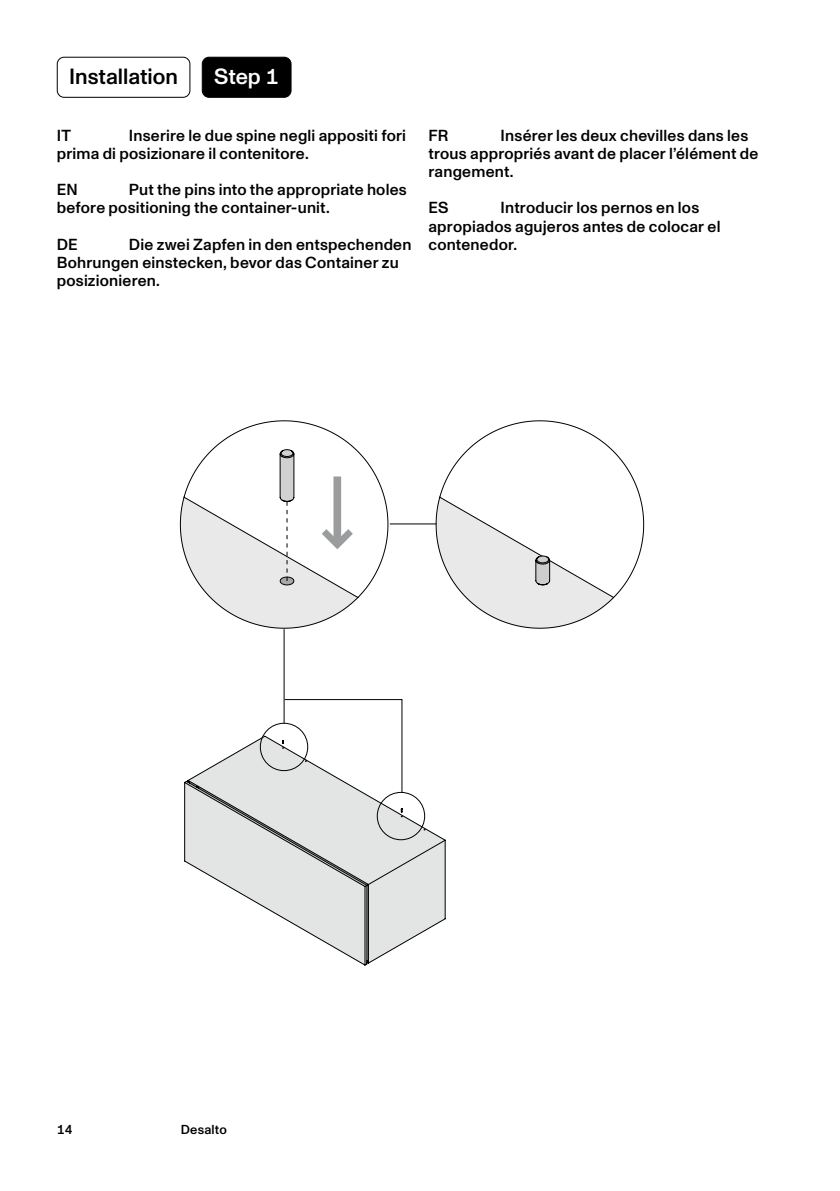
<style>
.page{position:relative;width:840px;height:1191px;background:#fff}
.page>*{position:absolute;margin:0;border:0;box-sizing:border-box;transform-origin:0 0}
.t1{font:500 22px "ABC Monument Grotesk";color:#000}
.t2{font:500 22px "ABC Monument Grotesk";color:#fff}
.t3{font:500 16px/18px "ABC Monument Grotesk";letter-spacing:.015em;color:#000}
.t4{font:500 13px "ABC Monument Grotesk";letter-spacing:.02em;color:#000}
</style>
<div class="page">
<div style="left:57px;top:57px;width:133px;height:41px;border:1px solid #000;border-radius:7px"></div>
<div style="left:202px;top:57px;width:89px;height:40px;background:#000;border-radius:7px"></div>
<div style="left:202px;top:57px;width:89px;height:41px;border:1px solid #000;border-radius:7px"></div>
<svg style="left:212px;top:420px;width:176px;height:178px"></svg>
<svg style="left:180px;top:449px;width:178px;height:179px"></svg>
<svg style="left:435px;top:420px;width:208px;height:179px"></svg>
<svg style="left:436px;top:497px;width:177px;height:131px"></svg>
<hr style="left:283px;top:629px;width:1px;height:94px;background:#000">
<svg style="left:184px;top:699px;width:261px;height:266px"></svg>
<hr style="left:389px;top:523px;width:47px;height:1px;background:#000">
<h1 class="t1" style="left:69px;top:64px;width:110px">Installation</h1>
<h1 class="t2" style="left:214px;top:64px;width:67px">Step 1</h1>
<p class="t3" style="left:57px;top:127px;width:351px;text-indent:72px">Inserire le due spine negli appositi fori prima di posizionare il contenitore.</p>
<p class="t3" style="left:57px;top:181px;width:22px">EN</p>
<p class="t3" style="left:57px;top:127px;width:16px">IT</p>
<p class="t3" style="left:57px;top:181px;width:351px;text-indent:72px">Put the pins into the appropriate holes before positioning the container-unit.</p>
<p class="t3" style="left:57px;top:235px;width:23px">DE</p>
<p class="t3" style="left:57px;top:235px;width:356px;text-indent:72px">Die zwei Zapfen in den entspechenden<br>Bohrungen einstecken, bevor das Container zu posizionieren.</p>
<p class="t3" style="left:428px;top:127px;width:331px;text-indent:72px">Insérer les deux chevilles dans les trous appropriés avant de placer l’élément de rangement.</p>
<p class="t3" style="left:428px;top:199px;width:21px">ES</p>
<p class="t3" style="left:428px;top:127px;width:21px">FR</p>
<p class="t3" style="left:428px;top:199px;width:293px;text-indent:72px">Introducir los pernos en los apropiados agujeros antes de colocar el contenedor.</p>
<p class="t4" style="left:57px;top:1122px;width:18px">14</p>
<p class="t4" style="left:180px;top:1122px;width:48px">Desalto</p>
</div>
